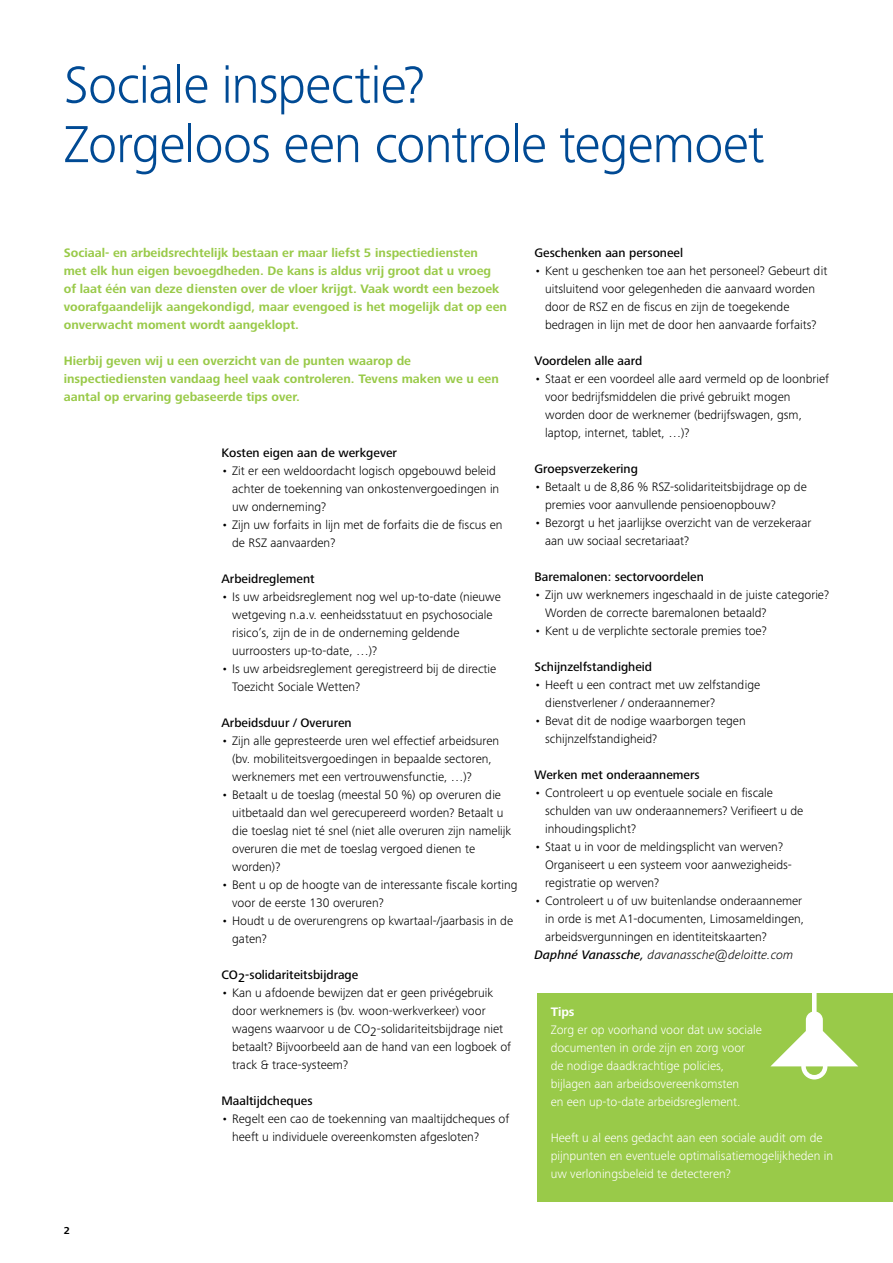
<style>
.page{position:relative;width:893px;height:1263px;background:#fff}
.page>*{position:absolute;margin:0;border:0;box-sizing:border-box;transform-origin:0 0}
.t1{font:300 54px/59.4px "Frutiger Next Pro";letter-spacing:-.015em;color:#004a94}
.t2{font:300 12.75px/18px "Frutiger Next Pro";color:#000}
.t3{font:700 12.75px/18px "Frutiger Next Pro";color:#99ca49}
.t4{font:300 12.75px/18px "Frutiger Next Pro";color:#fff}
.t5{font:500 12.75px "Frutiger Next Pro";color:#000}
.t6{font:italic 300 12.75px "Frutiger Next Pro";color:#000}
.t7{font:700 12.75px "Frutiger Next Pro";color:#fff}
.t8{font:700 10.5px "Frutiger Next Pro";color:#000}
.s1{font-weight:500}
</style>
<div class="page">
<div style="left:538px;top:994px;width:355px;height:208px;background:#99ca49"></div>
<svg style="left:770px;top:993px;width:88px;height:86px"></svg>
<h1 class="t1" style="left:64px;top:55px;width:702px">Sociale inspectie?<br>Zorgeloos een controle tegemoet</h1>
<p class="t3" style="left:64px;top:244px;width:445px">Sociaal- en arbeidsrechtelijk bestaan er maar liefst 5 inspectiediensten<br>met elk hun eigen bevoegdheden. De kans is aldus vrij groot dat u vroeg<br>of laat één van deze diensten over de vloer krijgt. Vaak wordt een bezoek voorafgaandelijk aangekondigd, maar evengoed is het mogelijk dat op een onverwacht moment wordt aangeklopt.</p>
<p class="t3" style="left:64px;top:352px;width:437px">Hierbij geven wij u een overzicht van de punten waarop de inspectiediensten vandaag heel vaak controleren. Tevens maken we u een aantal op ervaring gebaseerde tips over.</p>
<p class="t5" style="left:222px;top:445px;width:177px">Kosten eigen aan de werkgever</p>
<p class="t2" style="left:232px;top:461px;width:269px;text-indent:-11px">• Zit er een weldoordacht logisch opgebouwd beleid achter de toekenning van onkostenvergoedingen in uw onderneming?</p>
<p class="t2" style="left:232px;top:515px;width:272px;text-indent:-11px">• Zijn uw forfaits in lijn met de forfaits die de fiscus en de RSZ aanvaarden?</p>
<p class="t5" style="left:222px;top:571px;width:95px">Arbeidreglement</p>
<p class="t2" style="left:232px;top:587px;width:270px;text-indent:-11px">• Is uw arbeidsreglement nog wel up-to-date (nieuwe wetgeving n.a.v. eenheidsstatuut en psychosociale risico’s, zijn de in de onderneming geldende uurroosters up-to-date, …)?</p>
<p class="t2" style="left:232px;top:659px;width:266px;text-indent:-11px">• Is uw arbeidsreglement geregistreerd bij de directie<br>Toezicht Sociale Wetten?</p>
<p class="t5" style="left:222px;top:715px;width:132px">Arbeidsduur / Overuren</p>
<p class="t2" style="left:232px;top:731px;width:269px;text-indent:-11px">• Zijn alle gepresteerde uren wel effectief arbeidsuren (bv. mobiliteitsvergoedingen in bepaalde sectoren, werknemers met een vertrouwensfunctie, …)?</p>
<p class="t2" style="left:232px;top:786px;width:281px;text-indent:-11px">• Betaalt u de toeslag (meestal 50 %) op overuren die uitbetaald dan wel gerecupereerd worden? Betaalt u die toeslag niet té snel (niet alle overuren zijn namelijk overuren die met de toeslag vergoed dienen te worden)?</p>
<p class="t2" style="left:232px;top:876px;width:287px;text-indent:-11px">• Bent u op de hoogte van de interessante fiscale korting voor de eerste 130 overuren?</p>
<p class="t2" style="left:232px;top:912px;width:282px;text-indent:-11px">• Houdt u de overurengrens op kwartaal-/jaarbasis in de gaten?</p>
<p class="t5" style="left:222px;top:967px;width:138px">CO2-solidariteitsbijdrage</p>
<p class="t2" style="left:232px;top:984px;width:280px;text-indent:-11px">• Kan u afdoende bewijzen dat er geen privégebruik door werknemers is (bv. woon-werkverkeer) voor wagens waarvoor u de CO2-solidariteitsbijdrage niet betaalt? Bijvoorbeeld aan de hand van een logboek of track &amp; trace-systeem?</p>
<p class="t5" style="left:222px;top:1093px;width:93px">Maaltijdcheques</p>
<p class="t2" style="left:232px;top:1110px;width:279px;text-indent:-11px">• Regelt een cao de toekenning van maaltijdcheques of heeft u individuele overeenkomsten afgesloten?</p>
<p class="t5" style="left:534px;top:245px;width:150px">Geschenken aan personeel</p>
<p class="t2" style="left:545px;top:262px;width:284px;text-indent:-11px">• Kent u geschenken toe aan het personeel? Gebeurt dit uitsluitend voor gelegenheden die aanvaard worden door de RSZ en de fiscus en zijn de toegekende bedragen in lijn met de door hen aanvaarde forfaits?</p>
<p class="t5" style="left:534px;top:353px;width:109px">Voordelen alle aard</p>
<p class="t2" style="left:545px;top:370px;width:285px;text-indent:-11px">• Staat er een voordeel alle aard vermeld op de loonbrief voor bedrijfsmiddelen die privé gebruikt mogen worden door de werknemer (bedrijfswagen, gsm, laptop, internet, tablet, …)?</p>
<p class="t5" style="left:534px;top:461px;width:105px">Groepsverzekering</p>
<p class="t2" style="left:545px;top:478px;width:263px;text-indent:-11px">• Betaalt u de 8,86 % RSZ-solidariteitsbijdrage op de premies voor aanvullende pensioenopbouw?</p>
<p class="t2" style="left:545px;top:514px;width:268px;text-indent:-11px">• Bezorgt u het jaarlijkse overzicht van de verzekeraar aan uw sociaal secretariaat?</p>
<p class="t5" style="left:534px;top:569px;width:171px">Baremalonen: sectorvoordelen</p>
<p class="t2" style="left:545px;top:586px;width:285px;text-indent:-11px">• Zijn uw werknemers ingeschaald in de juiste categorie?<br>Worden de correcte baremalonen betaald?</p>
<p class="t2" style="left:534px;top:622px;width:234px">• Kent u de verplichte sectorale premies toe?</p>
<p class="t5" style="left:534px;top:659px;width:119px">Schijnzelfstandigheid</p>
<p class="t2" style="left:545px;top:676px;width:217px;text-indent:-11px">• Heeft u een contract met uw zelfstandige dienstverlener / onderaannemer?</p>
<p class="t2" style="left:545px;top:712px;width:202px;text-indent:-11px">• Bevat dit de nodige waarborgen tegen schijnzelfstandigheid?</p>
<p class="t5" style="left:534px;top:768px;width:167px">Werken met onderaannemers</p>
<p class="t2" style="left:545px;top:784px;width:260px;text-indent:-11px">• Controleert u op eventuele sociale en fiscale schulden van uw onderaannemers? Verifieert u de inhoudingsplicht?</p>
<p class="t2" style="left:545px;top:838px;width:247px;text-indent:-11px">• Staat u in voor de meldingsplicht van werven?<br>Organiseert u een systeem voor aanwezigheids&shy;registratie op werven?</p>
<p class="t2" style="left:534px;top:892px;width:269px">• Controleert u of uw buitenlandse onderaannemer</p>
<p class="t2" style="left:545px;top:910px;width:261px">in orde is met A1-documenten, Limosameldingen,</p>
<p class="t2" style="left:545px;top:928px;width:223px">arbeidsvergunningen en identiteitskaarten?</p>
<p class="t6" style="left:534px;top:948px;width:260px"><span class="s1">Daphné Vanassche,</span> davanassche@deloitte.com</p>
<p class="t7" style="left:551px;top:1004px;width:25px">Tips</p>
<p class="t4" style="left:551px;top:1020px;width:213px">Zorg er op voorhand voor dat uw sociale documenten in orde zijn en zorg voor<br>de nodige daadkrachtige policies, bijlagen aan arbeidsovereenkomsten<br>en een up-to-date arbeidsreglement.</p>
<p class="t4" style="left:551px;top:1128px;width:284px">Heeft u al eens gedacht aan een sociale audit om de pijnpunten en eventuele optimalisatiemogelijkheden in uw verloningsbeleid te detecteren?</p>
<p class="t8" style="left:64px;top:1224px;width:8px">2</p>
</div>
